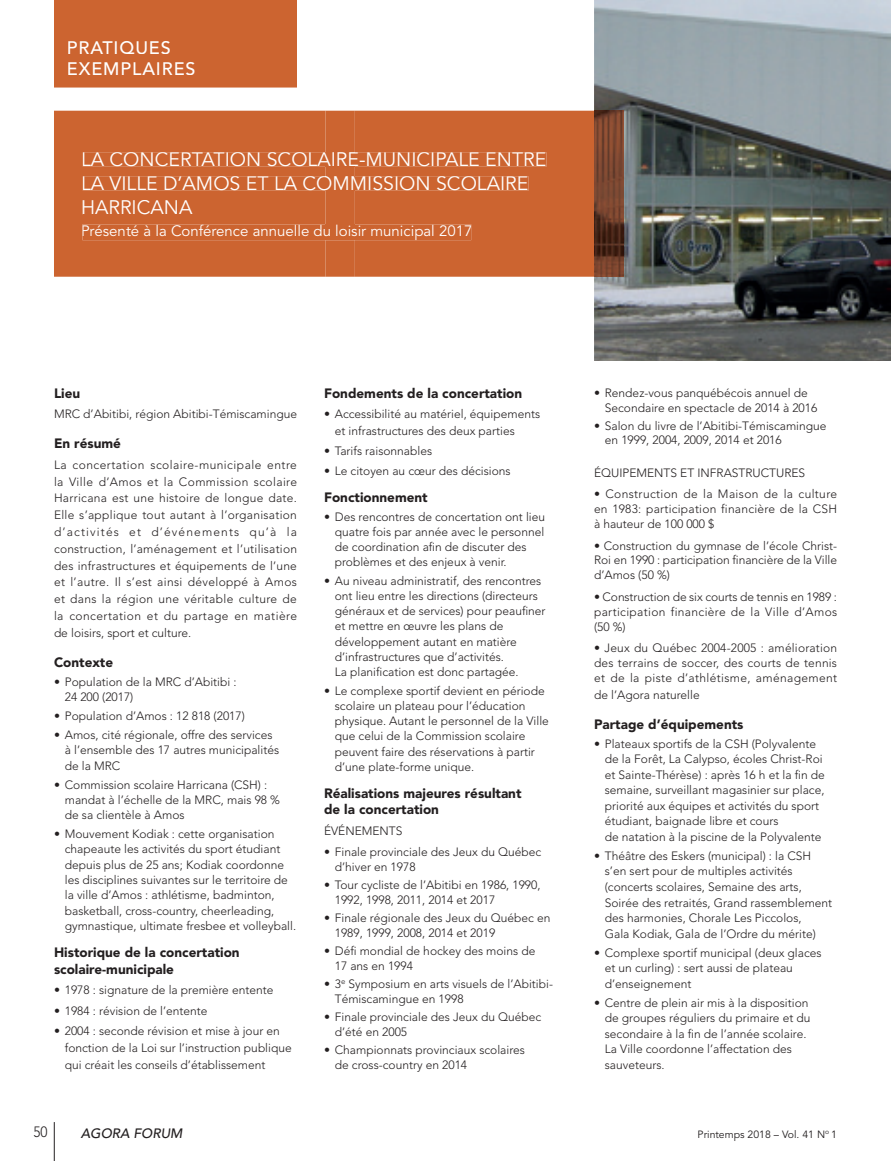
<style>
.page{position:relative;width:891px;height:1161px;background:#fff}
.page>*{position:absolute;margin:0;border:0;box-sizing:border-box;transform-origin:0 0}
.t1{font:19.5px/24px "Avenir";color:#fff}
.t2{font:500 18px/21px "Avenir";letter-spacing:.05em;color:#fff}
.t3{font:15px "Avenir";color:#fff}
.t4{font:300 14.85px "Avenir";color:#231f20;scale:.91 1}
.t5{font:900 13.5px/16.8px "Avenir";color:#231f20}
.t6{font:italic 500 13.5px "Avenir";color:#231f20}
.t7{font:300 12px/15.5px "Avenir";color:#231f20}
.t8{font:10.5px "Avenir";color:#231f20}
</style>
<div class="page">
<img style="left:594px;top:0;width:297px;height:361px">
<div style="left:54px;top:0;width:243px;height:88px;background:#cc6430"></div>
<div style="left:69px;top:41px;width:102px;height:13px;background:#cc6430"></div>
<div style="left:69px;top:62px;width:126px;height:13px;background:#cc6430"></div>
<div style="left:54px;top:111px;width:540px;height:166px;background:#cc6430"></div>
<img style="left:594px;top:111px;width:29px;height:166px">
<div style="left:82px;top:111px;width:464px;height:166px;background:#cc6430"></div>
<div style="left:326px;top:224px;width:29px;height:16px;background:#cc6430"></div>
<hr style="left:54px;top:1122px;width:1px;height:39px;background:#231f20">
<h2 class="t2" style="left:67px;top:37px;width:130px">PRATIQUES<br>EXEMPLAIRES</h2>
<h1 class="t1" style="left:81px;top:149px;width:467px">LA CONCERTATION SCOLAIRE-MUNICIPALE ENTRE<br>LA VILLE D’AMOS ET LA COMMISSION SCOLAIRE<br>HARRICANA</h1>
<p class="t3" style="left:81px;top:223px;width:393px">Présenté à la Conférence annuelle du loisir municipal 2017</p>
<p class="t5" style="left:54px;top:386px;width:28px">Lieu</p>
<p class="t7" style="left:54px;top:407px;width:245px">MRC d’Abitibi, région Abitibi-Témiscamingue</p>
<p class="t5" style="left:54px;top:436px;width:68px">En résumé</p>
<p class="t7" style="left:54px;top:457px;width:245px;line-height:16.8px;text-align:justify">La concertation scolaire-municipale entre la Ville d’Amos et la Commission scolaire Harricana est une histoire de longue date.<br>Elle s’applique tout autant à l’organisation d’activités et d’événements qu’à la construction, l’aménagement et l’utilisation des infrastructures et équipements de l’une et l’autre. Il s’est ainsi développé à Amos et dans la région une véritable culture de la concertation et du partage en matière de loisirs, sport et culture.</p>
<p class="t5" style="left:54px;top:655px;width:61px">Contexte</p>
<p class="t7" style="left:65px;top:675px;width:173px;text-indent:-11px">• Population de la MRC d’Abitibi :<br>24 200 (2017)</p>
<p class="t7" style="left:54px;top:709px;width:192px">• Population d’Amos : 12 818 (2017)</p>
<p class="t7" style="left:65px;top:728px;width:216px;text-indent:-11px">• Amos, cité régionale, offre des services à l’ensemble des 17 autres municipalités de la MRC</p>
<p class="t7" style="left:65px;top:778px;width:217px;text-indent:-11px">• Commission scolaire Harricana (CSH) : mandat à l’échelle de la MRC, mais 98 % de sa clientèle à Amos</p>
<p class="t7" style="left:65px;top:827px;width:233px;text-indent:-11px">• Mouvement Kodiak : cette organisation chapeaute les activités du sport étudiant depuis plus de 25 ans; Kodiak coordonne les disciplines suivantes sur le territoire de la ville d’Amos : athlétisme, badminton, basketball, cross-country, cheerleading, gymnastique, ultimate fresbee et volleyball.</p>
<p class="t5" style="left:54px;top:945px;width:187px">Historique de la concertation scolaire-municipale</p>
<p class="t7" style="left:54px;top:983px;width:221px">• 1978 : signature de la première entente</p>
<p class="t7" style="left:54px;top:1004px;width:155px">• 1984 : révision de l’entente</p>
<p class="t7" style="left:65px;top:1023px;width:228px;line-height:16.8px;text-indent:-11px">• 2004 : seconde révision et mise à jour en fonction de la Loi sur l’instruction publique qui créait les conseils d’établissement</p>
<p class="t5" style="left:324px;top:386px;width:200px">Fondements de la concertation</p>
<p class="t7" style="left:335px;top:406px;width:207px;line-height:16.6px;text-indent:-11px">• Accessibilité au matériel, équipements et infrastructures des deux parties</p>
<p class="t7" style="left:324px;top:444px;width:110px">• Tarifs raisonnables</p>
<p class="t7" style="left:324px;top:464px;width:188px">• Le citoyen au cœur des décisions</p>
<p class="t5" style="left:324px;top:490px;width:105px">Fonctionnement</p>
<p class="t7" style="left:335px;top:510px;width:212px;text-indent:-11px">• Des rencontres de concertation ont lieu quatre fois par année avec le personnel de coordination afin de discuter des problèmes et des enjeux à venir.</p>
<p class="t7" style="left:335px;top:574px;width:212px;text-indent:-11px">• Au niveau administratif, des rencontres ont lieu entre les directions (directeurs généraux et de services) pour peaufiner et mettre en œuvre les plans de développement autant en matière d’infrastructures que d’activités.<br>La planification est donc partagée.</p>
<p class="t7" style="left:335px;top:684px;width:216px;text-indent:-11px">• Le complexe sportif devient en période scolaire un plateau pour l’éducation physique. Autant le personnel de la Ville que celui de la Commission scolaire peuvent faire des réservations à partir d’une plate-forme unique.</p>
<p class="t5" style="left:324px;top:786px;width:199px">Réalisations majeures résultant de la concertation</p>
<p class="t7" style="left:324px;top:823px;width:80px">ÉVÉNEMENTS</p>
<p class="t7" style="left:335px;top:845px;width:208px;line-height:14.7px;text-indent:-11px">• Finale provinciale des Jeux du Québec d’hiver en 1978</p>
<p class="t7" style="left:335px;top:878px;width:207px;line-height:14.7px;text-indent:-11px">• Tour cycliste de l’Abitibi en 1986, 1990,<br>1992, 1998, 2011, 2014 et 2017</p>
<p class="t7" style="left:335px;top:911px;width:217px;line-height:14.7px;text-indent:-11px">• Finale régionale des Jeux du Québec en<br>1989, 1999, 2008, 2014 et 2019</p>
<p class="t7" style="left:335px;top:944px;width:202px;line-height:14.7px;text-indent:-11px">• Défi mondial de hockey des moins de<br>17 ans en 1994</p>
<p class="t7" style="left:335px;top:977px;width:220px;line-height:14.7px;text-indent:-11px">• 3<sup>e</sup> Symposium en arts visuels de l’Abitibi-<br>Témiscamingue en 1998</p>
<p class="t7" style="left:335px;top:1010px;width:208px;line-height:14.7px;text-indent:-11px">• Finale provinciale des Jeux du Québec d’été en 2005</p>
<p class="t7" style="left:335px;top:1043px;width:192px;line-height:14.7px;text-indent:-11px">• Championnats provinciaux scolaires de cross-country en 2014</p>
<p class="t7" style="left:605px;top:386px;width:214px;line-height:14.5px;text-indent:-11px">• Rendez-vous panquébécois annuel de<br>Secondaire en spectacle de 2014 à 2016</p>
<p class="t7" style="left:605px;top:419px;width:223px;line-height:14.5px;text-indent:-11px">• Salon du livre de l’Abitibi-Témiscamingue en 1999, 2004, 2009, 2014 et 2016</p>
<p class="t7" style="left:594px;top:466px;width:213px">ÉQUIPEMENTS ET INFRASTRUCTURES</p>
<p class="t7" style="left:594px;top:488px;width:245px;line-height:14.9px;text-align:justify">• Construction de la Maison de la culture en 1983: participation financière de la CSH à hauteur de 100 000 $</p>
<p class="t7" style="left:594px;top:539px;width:245px;line-height:14.9px;text-align:justify">• Construction du gymnase de l’école Christ-Roi en 1990 : participation financière de la Ville d’Amos (50 %)</p>
<p class="t7" style="left:594px;top:590px;width:245px;line-height:14.9px;text-align:justify">• Construction de six courts de tennis en 1989 : participation financière de la Ville d’Amos (50 %)</p>
<p class="t7" style="left:594px;top:641px;width:245px;line-height:14.9px;text-align:justify">• Jeux du Québec 2004-2005 : amélioration des terrains de soccer, des courts de tennis et de la piste d’athlétisme, aménagement</p>
<p class="t7" style="left:594px;top:688px;width:107px">de l’Agora naturelle</p>
<p class="t5" style="left:594px;top:717px;width:151px">Partage d’équipements</p>
<p class="t7" style="left:605px;top:737px;width:221px;text-indent:-11px">• Plateaux sportifs de la CSH (Polyvalente de la Forêt, La Calypso, écoles Christ-Roi et Sainte-Thérèse) : après 16 h et la fin de semaine, surveillant magasinier sur place, priorité aux équipes et activités du sport étudiant, baignade libre et cours<br>de natation à la piscine de la Polyvalente</p>
<p class="t7" style="left:605px;top:849px;width:229px;text-indent:-11px">• Théâtre des Eskers (municipal) : la CSH s’en sert pour de multiples activités (concerts scolaires, Semaine des arts, Soirée des retraités, Grand rassemblement des harmonies, Chorale Les Piccolos,<br>Gala Kodiak, Gala de l’Ordre du mérite)</p>
<p class="t7" style="left:605px;top:946px;width:218px;text-indent:-11px">• Complexe sportif municipal (deux glaces et un curling) : sert aussi de plateau d’enseignement</p>
<p class="t7" style="left:605px;top:996px;width:207px;text-indent:-11px">• Centre de plein air mis à la disposition de groupes réguliers du primaire et du secondaire à la fin de l’année scolaire.<br>La Ville coordonne l’affectation des sauveteurs.</p>
<p class="t4" style="left:33px;top:1126px;width:17px">50</p>
<p class="t6" style="left:81px;top:1125px;width:103px">AGORA FORUM</p>
<p class="t8" style="left:698px;top:1128px;width:141px">Printemps 2018 – Vol. 41 N<sup>o</sup> 1</p>
</div>
